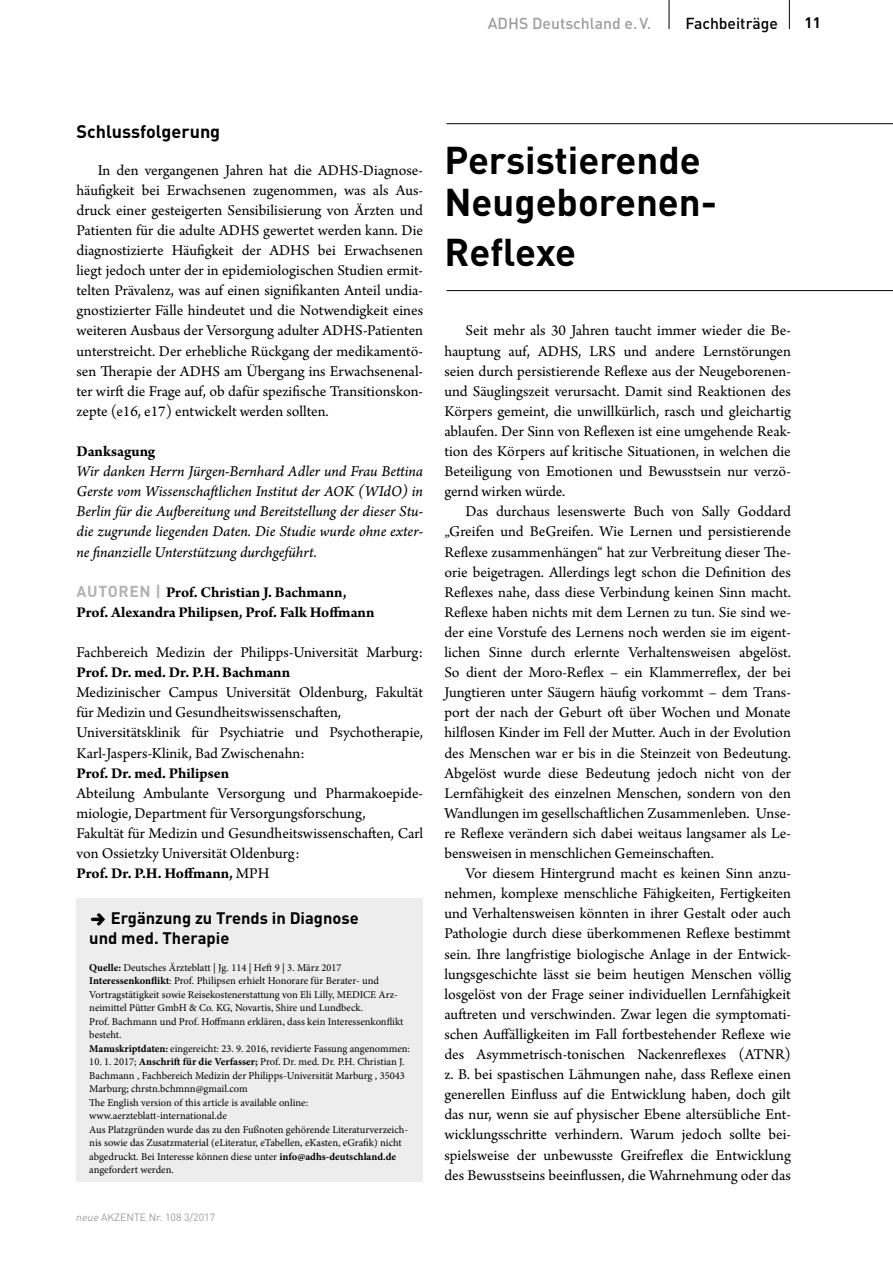
<style>
.page{position:relative;width:893px;height:1263px;background:#fff}
.page>*{position:absolute;margin:0;border:0;box-sizing:border-box;transform-origin:0 0}
.t1{font:700 38.25px/42px "DIN";color:#000}
.t2{font:700 18px "DIN";color:#000}
.t3{font:700 16.5px/19.8px "DIN";color:#000}
.t4{font:15.75px/20.1px "Arno Pro";color:#000;text-align:justify}
.t5{font:15.75px/20.1px "Arno Pro Italic Sm Text";letter-spacing:-.005em;color:#000;text-align:justify}
.t6{font:700 15.75px/20.1px "Arno Pro";letter-spacing:-.005em;color:#000}
.t7{font:500 15.75px "DIN";color:#9d9d9c}
.t8{font:500 15.75px "DIN";color:#000}
.t9{font:700 15px "DIN";color:#000}
.t10{font:10.5px/13.5px "Minion Pro";color:#000}
.t11{font:10.5px "DIN";color:#9d9d9c}
.s1{font-family:"DIN";color:#b3b2b2}
.s2{font-weight:700}
.s3{font-style:italic}
</style>
<div class="page">
<svg style="left:789px;top:0;width:1px;height:29px"></svg>
<svg style="left:669px;top:0;width:1px;height:29px"></svg>
<div style="left:77px;top:898px;width:346px;height:284px;background:#ededed"></div>
<hr style="left:446px;top:123px;width:447px;height:1px;background:#000">
<hr style="left:446px;top:290px;width:447px;height:1px;background:#000">
<p class="t7" style="left:488px;top:13px;width:165px">ADHS Deutschland e.V.</p>
<p class="t8" style="left:685px;top:13px;width:94px">Fachbeiträge</p>
<p class="t9" style="left:804px;top:13px;width:18px">11</p>
<p class="t2" style="left:77px;top:120px;width:145px">Schlussfolgerung</p>
<p class="t4" style="left:77px;top:161px;width:348px;text-indent:21px">In den vergangenen Jahren hat die ADHS-Diagnose&shy;häufigkeit bei Erwachsenen zugenommen, was als Aus&shy;druck einer gesteigerten Sensibilisierung von Ärzten und Patienten für die adulte ADHS gewertet werden kann. Die diagnostizierte Häufigkeit der ADHS bei Erwachsenen liegt jedoch unter der in epidemiologischen Studien ermit&shy;telten Prävalenz, was auf einen signifikanten Anteil undia&shy;gnostizierter Fälle hindeutet und die Notwendigkeit eines weiteren Ausbaus der Versorgung adulter ADHS-Patienten unterstreicht. Der erhebliche Rückgang der medikamentö&shy;sen Therapie der ADHS am Übergang ins Erwachsenenal&shy;ter wirft die Frage auf, ob dafür spezifische Transitionskon&shy;zepte (e16, e17) entwickelt werden sollten.</p>
<p class="t6" style="left:77px;top:442px;width:80px">Danksagung</p>
<p class="t5" style="left:77px;top:462px;width:348px">Wir danken Herrn Jürgen-Bernhard Adler und Frau Bettina Gerste vom Wissenschaftlichen Institut der AOK (WIdO) in Berlin für die Aufbereitung und Bereitstellung der dieser Stu&shy;die zugrunde liegenden Daten. Die Studie wurde ohne exter&shy;ne finanzielle Unterstützung durchgeführt.</p>
<p class="t6" style="left:77px;top:583px;width:299px"><span class="s1">AUTOREN |</span> Prof. Christian J. Bachmann,<br>Prof. Alexandra Philipsen, Prof. Falk Hoffmann</p>
<p class="t4" style="left:77px;top:643px;width:348px">Fachbereich Medizin der Philipps-Universität Marburg:</p>
<p class="t6" style="left:77px;top:663px;width:215px">Prof. Dr. med. Dr. P.H. Bachmann</p>
<p class="t4" style="left:77px;top:683px;width:348px;text-align:left">Medizinischer Campus Universität Oldenburg, Fakultät für Medizin und Gesundheitswissenschaften, Universitätsklinik für Psychiatrie und Psychotherapie, Karl-Jaspers-Klinik, Bad Zwischenahn:</p>
<p class="t6" style="left:77px;top:764px;width:154px">Prof. Dr. med. Philipsen</p>
<p class="t4" style="left:77px;top:784px;width:348px;text-align:left">Abteilung Ambulante Versorgung und Pharmakoepide&shy;miologie, Department für Versorgungsforschung,<br>Fakultät für Medizin und Gesundheitswissenschaften, Carl von Ossietzky Universität Oldenburg:<br><span class="s2">Prof. Dr. P.H. Hoffmann,</span> MPH</p>
<p class="t3" style="left:89px;top:907px;width:271px;text-indent:22px">Ergänzung zu Trends in Diagnose und med. Therapie</p>
<p class="t10" style="left:89px;top:960px;width:322px"><span class="s2">Quelle:</span> Deutsches Ärzteblatt | Jg. 114 | Heft 9 | 3. März 2017<br><span class="s2">Interessenkonflikt</span>: Prof. Philipsen erhielt Honorare für Berater- und Vortragstätigkeit sowie Reisekostenerstattung von Eli Lilly, MEDICE Arz&shy;neimittel Pütter GmbH &amp; Co. KG, Novartis, Shire und Lundbeck.<br>Prof. Bachmann und Prof. Hoffmann erklären, dass kein Interessenkonflikt besteht.<br><span class="s2">Manuskriptdaten:</span> eingereicht: 23. 9. 2016, revidierte Fassung angenommen:</p>
<p class="t10" style="left:89px;top:1055px;width:320px">10. 1. 2017; <span class="s2">Anschrift für die Verfasser;</span> Prof. Dr. med. Dr. P.H. Christian J.<br>Bachmann , Fachbereich Medizin der Philipps-Universität Marburg , 35043<br>Marburg; chrstn.bchmnn@gmail.com<br>The English version of this article is available online: www.aerzteblatt-international.de<br>Aus Platzgründen wurde das zu den Fußnoten gehörende Literaturverzeich&shy;nis sowie das Zusatzmaterial (eLiteratur, eTabellen, eKasten, eGrafik) nicht abgedruckt. Bei Interesse können diese unter <span class="s2">info@adhs-deutschland.de </span>angefordert werden.</p>
<p class="t11" style="left:75px;top:1210px;width:141px"><span class="s3">neue</span> AKZENTE Nr. 108 3/2017</p>
<h1 class="t1" style="left:444px;top:137px;width:274px">Persistierende<br>Neugeborenen-</h1>
<h1 class="t1" style="left:444px;top:230px;width:133px">Reflexe</h1>
<p class="t4" style="left:444px;top:321px;width:348px;text-indent:21px">Seit mehr als 30 Jahren taucht immer wieder die Be&shy;hauptung auf, ADHS, LRS und andere Lernstörungen seien durch persistierende Reflexe aus der Neugeborenen&shy;und Säuglingszeit verursacht. Damit sind Reaktionen des Körpers gemeint, die unwillkürlich, rasch und gleichartig ablaufen. Der Sinn von Reflexen ist eine umgehende Reak&shy;tion des Körpers auf kritische Situationen, in welchen die Beteiligung von Emotionen und Bewusstsein nur verzö&shy;gernd wirken würde.</p>
<p class="t4" style="left:444px;top:502px;width:348px;text-indent:21px">Das durchaus lesenswerte Buch von Sally Goddard „Greifen und BeGreifen. Wie Lernen und persistierende Reflexe zusammenhängen“ hat zur Verbreitung dieser The&shy;orie beigetragen. Allerdings legt schon die Definition des Reflexes nahe, dass diese Verbindung keinen Sinn macht.<br>Reflexe haben nichts mit dem Lernen zu tun. Sie sind we&shy;der eine Vorstufe des Lernens noch werden sie im eigent&shy;lichen Sinne durch erlernte Verhaltensweisen abgelöst.<br>So dient der Moro-Reflex – ein Klammerreflex, der bei Jungtieren unter Säugern häufig vorkommt – dem Trans&shy;port der nach der Geburt oft über Wochen und Monate hilflosen Kinder im Fell der Mutter. Auch in der Evolution des Menschen war er bis in die Steinzeit von Bedeutung.<br>Abgelöst wurde diese Bedeutung jedoch nicht von der Lernfähigkeit des einzelnen Menschen, sondern von den Wandlungen im gesellschaftlichen Zusammenleben. Unse&shy;re Reflexe verändern sich dabei weitaus langsamer als Le&shy;bensweisen in menschlichen Gemeinschaften.</p>
<p class="t4" style="left:444px;top:864px;width:348px;text-indent:21px">Vor diesem Hintergrund macht es keinen Sinn anzu&shy;nehmen, komplexe menschliche Fähigkeiten, Fertigkeiten und Verhaltensweisen könnten in ihrer Gestalt oder auch Pathologie durch diese überkommenen Reflexe bestimmt sein. Ihre langfristige biologische Anlage in der Entwick&shy;lungsgeschichte lässt sie beim heutigen Menschen völlig losgelöst von der Frage seiner individuellen Lernfähigkeit auftreten und verschwinden. Zwar legen die symptomati&shy;schen Auffälligkeiten im Fall fortbestehender Reflexe wie des Asymmetrisch-tonischen Nackenreflexes (ATNR) z. B. bei spastischen Lähmungen nahe, dass Reflexe einen generellen Einfluss auf die Entwicklung haben, doch gilt das nur, wenn sie auf physischer Ebene altersübliche Ent&shy;wicklungsschritte verhindern. Warum jedoch sollte bei&shy;spielsweise der unbewusste Greifreflex die Entwicklung des Bewusstseins beeinflussen, die Wahrnehmung oder das</p>
</div>
